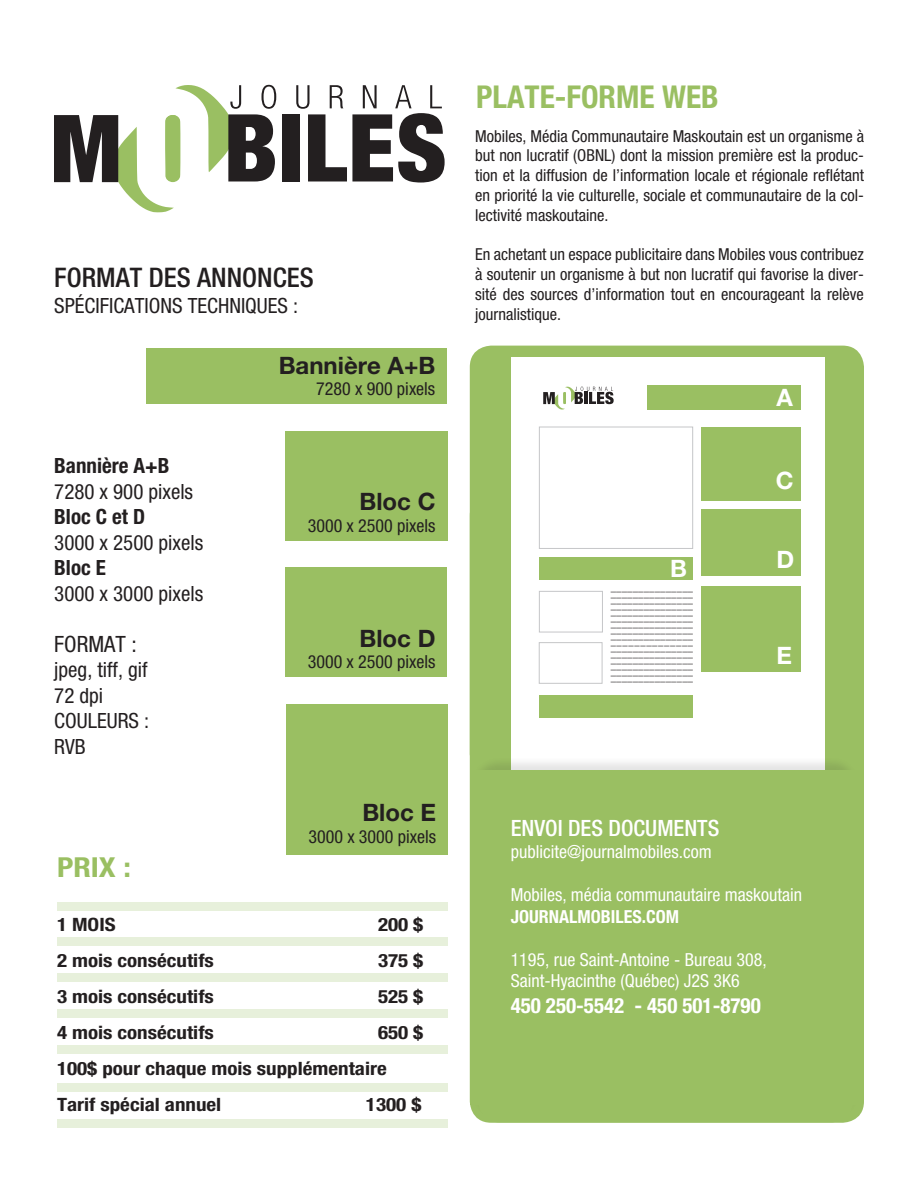
<style>
.page{position:relative;width:918px;height:1188px;background:#fff}
.page>*{position:absolute;margin:0;border:0;box-sizing:border-box;transform-origin:0 0}
.t1{font:700 condensed 31.5px "Helvetica Neue";color:#9abf62}
.t2{font:700 condensed 27.6px "Helvetica Neue";color:#9abf62;scale:1.14 1}
.t3{font:500 condensed 27px "Helvetica Neue";color:#231f20}
.t4{font:700 24px "Helvetica Neue";color:#231f20}
.t5{font:700 24px "Helvetica Neue";color:#fff}
.t6{font:500 condensed 22.5px "Helvetica Neue";color:#fff}
.t7{font:condensed 22.5px "Helvetica Neue";color:#231f20}
.t8{font:condensed 21px/25.5px "Helvetica Neue";color:#231f20}
.t9{font:700 condensed 21px "Helvetica Neue";color:#231f20}
.t10{font:700 condensed 21px "Helvetica Neue";color:#fff}
.t11{font:700 condensed 18.3px/36px "Helvetica Neue";color:#231f20;scale:1.14 1}
.t12{font:condensed 18px/21.6px "Helvetica Neue";color:#fff}
.t13{font:condensed 18px "Helvetica Neue";color:#231f20}
.t14{font:700 condensed 18px "Helvetica Neue";color:#fff}
.t15{font:condensed 16.5px/19.8px "Helvetica Neue";color:#231f20;text-align:justify}
.t16{font:10.5px "Chaparral Pro";color:#231f20}
</style>
<div class="page">
<div style="left:147px;top:348px;width:300px;height:55px;background:#9abf62"></div>
<div style="left:285px;top:431px;width:163px;height:110px;background:#9abf62"></div>
<div style="left:285px;top:567px;width:162px;height:110px;background:#9abf62"></div>
<svg style="left:54px;top:85px;width:391px;height:127px"></svg>
<div style="left:470px;top:346px;width:394px;height:429px;background:#9abf62;border-radius:22px"></div>
<div style="left:57px;top:937px;width:390px;height:9px;background:#e7f0db"></div>
<div style="left:57px;top:974px;width:391px;height:8px;background:#e7f0db"></div>
<div style="left:57px;top:1084px;width:391px;height:8px;background:#e7f0db"></div>
<div style="left:57px;top:1119px;width:391px;height:8px;background:#e7f0db"></div>
<div style="left:57px;top:1010px;width:391px;height:8px;background:#e7f0db"></div>
<div style="left:57px;top:1046px;width:391px;height:8px;background:#e7f0db"></div>
<div style="left:57px;top:903px;width:391px;height:8px;background:#e7f0db"></div>
<div style="left:511px;top:357px;width:314px;height:422px;background:#fff"></div>
<svg style="left:543px;top:387px;width:71px;height:23px"></svg>
<div style="left:647px;top:386px;width:153px;height:24px;background:#9abf62"></div>
<div style="left:701px;top:427px;width:100px;height:73px;background:#9abf62"></div>
<div style="left:702px;top:509px;width:99px;height:67px;background:#9abf62"></div>
<div style="left:539px;top:427px;width:154px;height:122px;border:1px solid #c5c6c8"></div>
<div style="left:539px;top:591px;width:64px;height:41px;border:1px solid #c5c6c8"></div>
<div style="left:539px;top:642px;width:63px;height:42px;border:1px solid #c5c6c8"></div>
<div style="left:701px;top:587px;width:99px;height:85px;background:#9abf62"></div>
<div style="left:286px;top:704px;width:162px;height:151px;background:#9abf62"></div>
<div style="left:471px;top:756px;width:395px;height:370px;background:#231f20;opacity:.12"></div>
<div style="left:478px;top:773px;width:375px;height:349px;background:#9abf62;border-radius:22px"></div>
<div style="left:471px;top:771px;width:392px;height:334px;background:#9abf62"></div>
<div style="left:539px;top:558px;width:153px;height:22px;background:#9abf62"></div>
<div style="left:539px;top:695px;width:153px;height:22px;background:#9abf62"></div>
<h3 class="t3" style="left:54px;top:262px;width:261px">FORMAT DES ANNONCES</h3>
<p class="t8" style="left:54px;top:292px;width:245px">SPÉCIFICATIONS TECHNIQUES :</p>
<p class="t9" style="left:54px;top:453px;width:117px">Bannière A+B</p>
<p class="t8" style="left:54px;top:478px;width:140px">7280 x 900 pixels</p>
<p class="t9" style="left:54px;top:504px;width:92px">Bloc C et D</p>
<p class="t8" style="left:54px;top:529px;width:150px">3000 x 2500 pixels</p>
<p class="t9" style="left:54px;top:555px;width:53px">Bloc E</p>
<p class="t8" style="left:54px;top:580px;width:150px">3000 x 3000 pixels</p>
<h3 class="t7" style="left:54px;top:631px;width:48px">Format</h3>
<h3 class="t7" style="left:131px;top:631px;width:7px">:</h3>
<p class="t8" style="left:54px;top:657px;width:96px">jpeg, tiff, gif<br>72 dpi<br>COULEURS :<br>RVB</p>
<h2 class="t2" style="left:57px;top:850px;width:66px">Prix :</h2>
<h3 class="t4" style="left:279px;top:350px;width:158px">Bannière A+B</h3>
<p class="t13" style="left:316px;top:379px;width:121px">7280 x 900 pixels</p>
<h3 class="t4" style="left:359px;top:487px;width:77px">Bloc C</h3>
<p class="t13" style="left:308px;top:515px;width:129px">3000 x 2500 pixels</p>
<h3 class="t4" style="left:359px;top:623px;width:77px">Bloc D</h3>
<p class="t13" style="left:308px;top:652px;width:129px">3000 x 2500 pixels</p>
<h3 class="t4" style="left:362px;top:798px;width:75px">Bloc E</h3>
<p class="t13" style="left:308px;top:826px;width:129px">3000 x 3000 pixels</p>
<p class="t11" style="left:57px;top:906px;width:53px">1 mois</p>
<p class="t11" style="left:378px;top:906px;width:41px">200 $</p>
<p class="t11" style="left:57px;top:942px;width:139px">2 mois consécutifs</p>
<p class="t11" style="left:378px;top:942px;width:41px">375 $</p>
<p class="t11" style="left:57px;top:978px;width:139px">3 mois consécutifs</p>
<p class="t11" style="left:378px;top:978px;width:41px">525 $</p>
<p class="t11" style="left:57px;top:1014px;width:139px">4 mois consécutifs</p>
<p class="t11" style="left:57px;top:1014px;width:323px;text-indent:321px">650 $<br>100$ pour chaque mois supplémentaire<br>Tarif spécial annuel</p>
<p class="t11" style="left:366px;top:1086px;width:50px">1300 $</p>
<h1 class="t1" style="left:476px;top:77px;width:244px">PLATE-FORME WEB</h1>
<p class="t15" style="left:475px;top:126px;width:390px">Mobiles, Média Communautaire Maskoutain est un organisme à but non lucratif (OBNL) dont la mission première est la produc&shy;tion et la diffusion de l’information locale et régionale reflétant en priorité la vie culturelle, sociale et communautaire de la col&shy;lectivité maskoutaine.</p>
<p class="t15" style="left:475px;top:244px;width:390px">En achetant un espace publicitaire dans Mobiles vous contribuez à soutenir un organisme à but non lucratif qui favorise la diver&shy;sité des sources d’information tout en encourageant la relève journalistique.</p>
<h3 class="t5" style="left:776px;top:382px;width:18px">A</h3>
<h3 class="t5" style="left:670px;top:554px;width:18px">B</h3>
<p class="t16" style="left:611px;top:582px;width:84px">_______________</p>
<p class="t16" style="left:611px;top:588px;width:84px">_______________</p>
<p class="t16" style="left:611px;top:594px;width:84px">_______________</p>
<p class="t16" style="left:611px;top:600px;width:84px">_______________</p>
<p class="t16" style="left:611px;top:606px;width:84px">_______________</p>
<p class="t16" style="left:611px;top:612px;width:84px">_______________</p>
<p class="t16" style="left:611px;top:618px;width:84px">_______________</p>
<p class="t16" style="left:611px;top:624px;width:84px">_______________</p>
<p class="t16" style="left:611px;top:630px;width:84px">_______________</p>
<p class="t16" style="left:611px;top:636px;width:84px">______________</p>
<p class="t16" style="left:611px;top:642px;width:84px">_______________</p>
<p class="t16" style="left:611px;top:648px;width:84px">_______________</p>
<p class="t16" style="left:611px;top:654px;width:84px">_______________</p>
<p class="t16" style="left:611px;top:660px;width:84px">_______________</p>
<p class="t16" style="left:611px;top:666px;width:84px">_______________</p>
<p class="t16" style="left:611px;top:672px;width:84px">_______________</p>
<h3 class="t5" style="left:776px;top:466px;width:19px">C</h3>
<h3 class="t5" style="left:776px;top:545px;width:19px">D</h3>
<h3 class="t5" style="left:777px;top:641px;width:17px">E</h3>
<h3 class="t6" style="left:511px;top:815px;width:210px">ENVOI DES DOCUMENTS</h3>
<p class="t12" style="left:511px;top:840px;width:203px">publicite@journalmobiles.com</p>
<p class="t12" style="left:511px;top:884px;width:293px">Mobiles, média communautaire maskoutain</p>
<p class="t14" style="left:511px;top:905px;width:170px">JOURNALMOBILES.COM</p>
<p class="t12" style="left:511px;top:948px;width:258px">1195, rue Saint-Antoine - Bureau 308,<br>Saint-Hyacinthe (Québec) J2S 3K6</p>
<p class="t10" style="left:511px;top:992px;width:252px">450 250-5542 - 450 501-8790</p>
</div>
